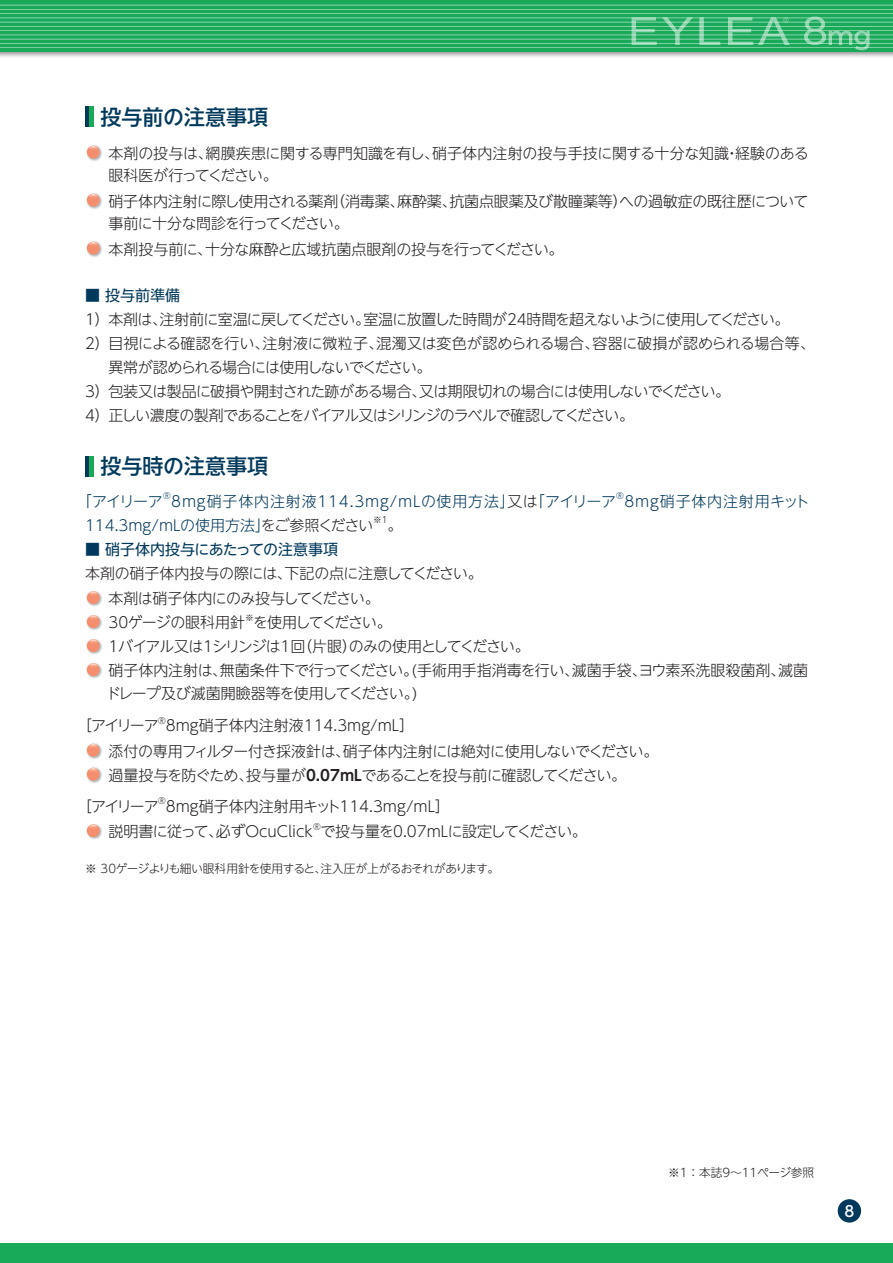
<style>
.page{position:relative;width:893px;height:1263px;background:#fff}
.page>*{position:absolute;margin:0;border:0;box-sizing:border-box;transform-origin:0 0}
.t1{font:500 21px "UD Shin Go NT Pro";color:#00395c}
.t2{font:300 15px/24px "UD Shin Go NT Pro";letter-spacing:-.035em;color:#231f20}
.t3{font:300 15px/22.4px "UD Shin Go NT Pro";letter-spacing:-.01em;color:#231f20}
.t4{font:300 15px/25.7px "UD Shin Go NT Pro";color:#231f20}
.t5{font:300 15px "UD Shin Go NT Pro";letter-spacing:-.055em;color:#231f20}
.t6{font:300 15px "UD Shin Go NT Pro";letter-spacing:.055em;color:#00395c}
.t7{font:300 15px/30.8px "UD Shin Go NT Pro";letter-spacing:-.065em;color:#231f20}
.t8{font:300 15px "UD Shin Go NT Pro";letter-spacing:-.015em;color:#231f20}
.t9{font:300 15px "UD Shin Go NT Pro";letter-spacing:-.085em;color:#231f20}
.t10{font:300 15px/32.5px "UD Shin Go NT Pro";letter-spacing:-.07em;color:#231f20}
.t11{font:300 15px "UD Shin Go NT Pro";color:#00395c}
.t12{font:15px "UD Shin Go NT Pro";color:#00395c}
.t13{font:300 15px "UD Shin Go NT Pro";letter-spacing:-.075em;color:#231f20}
.t14{font:300 15px "UD Shin Go NT Pro";letter-spacing:.03em;color:#00395c}
.t15{font:500 15px "UD Shin Go Pro";color:#fff}
.t16{font:300 11.7px "UD Shin Go NT Pro";letter-spacing:-.035em;color:#231f20}
.t17{font:300 11.7px "UD Shin Go NT Pro";letter-spacing:-.005em;color:#231f20}
.t18{font:300 8.7px "UD Shin Go NT Pro";color:#231f20}
.t19{font:300 8.7px "UD Shin Go NT Pro";color:#00395c}
.s1{color:#231f20}
.s2{font-family:"UD Shin Go NT Pro De";font-weight:700}
</style>
<div class="page">
<div style="left:0;top:1243px;width:893px;height:20px;background:#18a959"></div>
<div style="left:0;top:0;width:893px;height:52px;background:#18a959"></div>
<hr style="left:0;top:47px;width:893px;height:1px;background:#fff">
<hr style="left:0;top:43px;width:893px;height:1px;background:#fff">
<hr style="left:0;top:39px;width:893px;height:1px;background:#fff">
<hr style="left:0;top:35px;width:893px;height:1px;background:#fff">
<hr style="left:0;top:30px;width:893px;height:1px;background:#fff">
<hr style="left:0;top:26px;width:893px;height:1px;background:#fff">
<hr style="left:0;top:22px;width:893px;height:1px;background:#fff">
<hr style="left:0;top:18px;width:893px;height:1px;background:#fff">
<hr style="left:0;top:13px;width:893px;height:1px;background:#fff">
<hr style="left:0;top:9px;width:893px;height:1px;background:#fff">
<hr style="left:0;top:5px;width:893px;height:1px;background:#fff">
<svg style="left:0;top:5px;width:1px;height:43px"></svg>
<svg style="left:632px;top:17px;width:61px;height:28px"></svg>
<svg style="left:699px;top:17px;width:21px;height:28px"></svg>
<svg style="left:728px;top:17px;width:62px;height:28px"></svg>
<svg style="left:804px;top:17px;width:66px;height:33px"></svg>
<hr style="left:85px;top:106px;width:4px;height:21px;background:#00395c">
<div style="left:89px;top:106px;width:5px;height:21px;background:#18a959"></div>
<img style="left:86px;top:145px;width:16px;height:16px">
<div style="left:87px;top:146px;width:13px;height:12px;background:#f68d6f;border-radius:50%"></div>
<svg style="left:89px;top:146px;width:8px;height:3px"></svg>
<img style="left:86px;top:193px;width:16px;height:16px">
<div style="left:87px;top:194px;width:13px;height:12px;background:#f68d6f;border-radius:50%"></div>
<svg style="left:89px;top:194px;width:8px;height:3px"></svg>
<img style="left:86px;top:241px;width:16px;height:16px">
<div style="left:87px;top:242px;width:13px;height:12px;background:#f68d6f;border-radius:50%"></div>
<svg style="left:89px;top:242px;width:8px;height:3px"></svg>
<hr style="left:85px;top:456px;width:4px;height:21px;background:#00395c">
<div style="left:89px;top:456px;width:5px;height:21px;background:#18a959"></div>
<img style="left:86px;top:591px;width:16px;height:15px">
<div style="left:87px;top:591px;width:13px;height:13px;background:#f68d6f;border-radius:50%"></div>
<svg style="left:89px;top:591px;width:8px;height:4px"></svg>
<img style="left:86px;top:615px;width:16px;height:15px">
<div style="left:87px;top:615px;width:13px;height:13px;background:#f68d6f;border-radius:50%"></div>
<svg style="left:89px;top:615px;width:8px;height:4px"></svg>
<img style="left:86px;top:639px;width:16px;height:15px">
<div style="left:87px;top:639px;width:13px;height:13px;background:#f68d6f;border-radius:50%"></div>
<svg style="left:89px;top:639px;width:8px;height:4px"></svg>
<img style="left:86px;top:663px;width:16px;height:15px">
<div style="left:87px;top:663px;width:13px;height:13px;background:#f68d6f;border-radius:50%"></div>
<svg style="left:89px;top:663px;width:8px;height:4px"></svg>
<img style="left:86px;top:743px;width:16px;height:16px">
<div style="left:87px;top:744px;width:13px;height:12px;background:#f68d6f;border-radius:50%"></div>
<svg style="left:89px;top:744px;width:8px;height:4px"></svg>
<img style="left:86px;top:767px;width:16px;height:16px">
<div style="left:87px;top:768px;width:13px;height:12px;background:#f68d6f;border-radius:50%"></div>
<svg style="left:89px;top:768px;width:8px;height:4px"></svg>
<img style="left:86px;top:824px;width:16px;height:15px">
<div style="left:87px;top:824px;width:13px;height:13px;background:#f68d6f;border-radius:50%"></div>
<svg style="left:89px;top:825px;width:8px;height:3px"></svg>
<div style="left:838px;top:1199px;width:23px;height:23px;background:#00395c;border-radius:50%"></div>
<h1 class="t1" style="left:101px;top:100px;width:169px">投与前の注意事項</h1>
<p class="t3" style="left:108px;top:141px;width:702px">本剤の投与は、網膜疾患に関する専門知識を有し、硝子体内注射の投与手技に関する十分な知識・経験のある眼科医が行ってください。</p>
<p class="t2" style="left:108px;top:189px;width:702px;line-height:22.4px">硝子体内注射に際し使用される薬剤（消毒薬、麻酔薬、抗菌点眼薬及び散瞳薬等）への過敏症の既往歴について事前に十分な問診を行ってください。</p>
<p class="t8" style="left:108px;top:237px;width:457px">本剤投与前に、十分な麻酔と広域抗菌点眼剤の投与を行ってください。</p>
<p class="t12" style="left:85px;top:283px;width:96px">■ 投与前準備</p>
<p class="t5" style="left:85px;top:307px;width:706px">1）本剤は、注射前に室温に戻してください。室温に放置した時間が24時間を超えないように使用してください。</p>
<p class="t3" style="left:85px;top:332px;width:732px">2）目視による確認を行い、注射液に微粒子、混濁又は変色が認められる場合、容器に破損が認められる場合等、</p>
<p class="t13" style="left:108px;top:355px;width:325px">異常が認められる場合には使用しないでください。</p>
<p class="t2" style="left:85px;top:379px;width:647px">3）包装又は製品に破損や開封された跡がある場合、又は期限切れの場合には使用しないでください。</p>
<p class="t9" style="left:85px;top:403px;width:550px">4）正しい濃度の製剤であることをバイアル又はシリンジのラベルで確認してください。</p>
<h1 class="t1" style="left:101px;top:449px;width:169px">投与時の注意事項</h1>
<p class="t14" style="left:77px;top:489px;width:88px">「アイリーア</p>
<p class="t19" style="left:163px;top:489px;width:9px">®</p>
<p class="t6" style="left:171px;top:489px;width:446px">8mg硝子体内注射液114.3mg/mLの使用方法」<span class="s1">又は</span>「アイリーア</p>
<p class="t19" style="left:616px;top:489px;width:9px">®</p>
<p class="t6" style="left:624px;top:489px;width:187px">8mg硝子体内注射用キット</p>
<p class="t11" style="left:85px;top:513px;width:290px">114.3mg/mLの使用方法」<span class="s1">をご参照ください</span></p>
<p class="t18" style="left:373px;top:513px;width:16px">※1</p>
<p class="t2" style="left:388px;top:512px;width:16px">。</p>
<p class="t12" style="left:85px;top:537px;width:254px">■ 硝子体内投与にあたっての注意事項</p>
<p class="t2" style="left:108px;top:559px;width:376px;line-height:25.7px;text-indent:-23px">本剤の硝子体内投与の際には、下記の点に注意してください。本剤は硝子体内にのみ投与してください。</p>
<p class="t8" style="left:108px;top:610px;width:138px">30ゲージの眼科用針</p>
<p class="t18" style="left:245px;top:610px;width:10px">※</p>
<p class="t2" style="left:108px;top:610px;width:701px;text-indent:145px">を使用してください。<br>1バイアル又は1シリンジは1回（片眼）のみの使用としてください。<br>硝子体内注射は、無菌条件下で行ってください。(手術用手指消毒を行い、滅菌手袋、ヨウ素系洗眼殺菌剤、滅菌</p>
<p class="t10" style="left:77px;top:676px;width:343px;text-indent:29px">ドレープ及び滅菌開瞼器等を使用してください。)［アイリーア</p>
<p class="t18" style="left:158px;top:713px;width:9px">®</p>
<p class="t4" style="left:108px;top:712px;width:551px;text-indent:57px">8mg硝子体内注射液114.3mg/mL］<br>添付の専用フィルター付き採液針は、硝子体内注射には絶対に使用しないでください。</p>
<p class="t7" style="left:77px;top:759px;width:551px;text-indent:32px">過量投与を防ぐため、投与量が<span class="s2">0.07mL</span>であることを投与前に確認してください。［アイリーア</p>
<p class="t18" style="left:158px;top:794px;width:9px">®</p>
<p class="t4" style="left:108px;top:792px;width:343px;text-indent:57px">8mg硝子体内注射用キット114.3mg/mL］説明書に従って、必ずOcuClick</p>
<p class="t18" style="left:313px;top:819px;width:9px">®</p>
<p class="t2" style="left:320px;top:819px;width:268px">で投与量を0.07mLに設定してください。</p>
<p class="t16" style="left:85px;top:859px;width:415px">※ 30ゲージよりも細い眼科用針を使用すると、注入圧が上がるおそれがあります。</p>
<p class="t17" style="left:668px;top:1162px;width:148px">※1：本誌9～11ページ参照</p>
<p class="t15" style="left:844px;top:1199px;width:11px">8</p>
</div>
